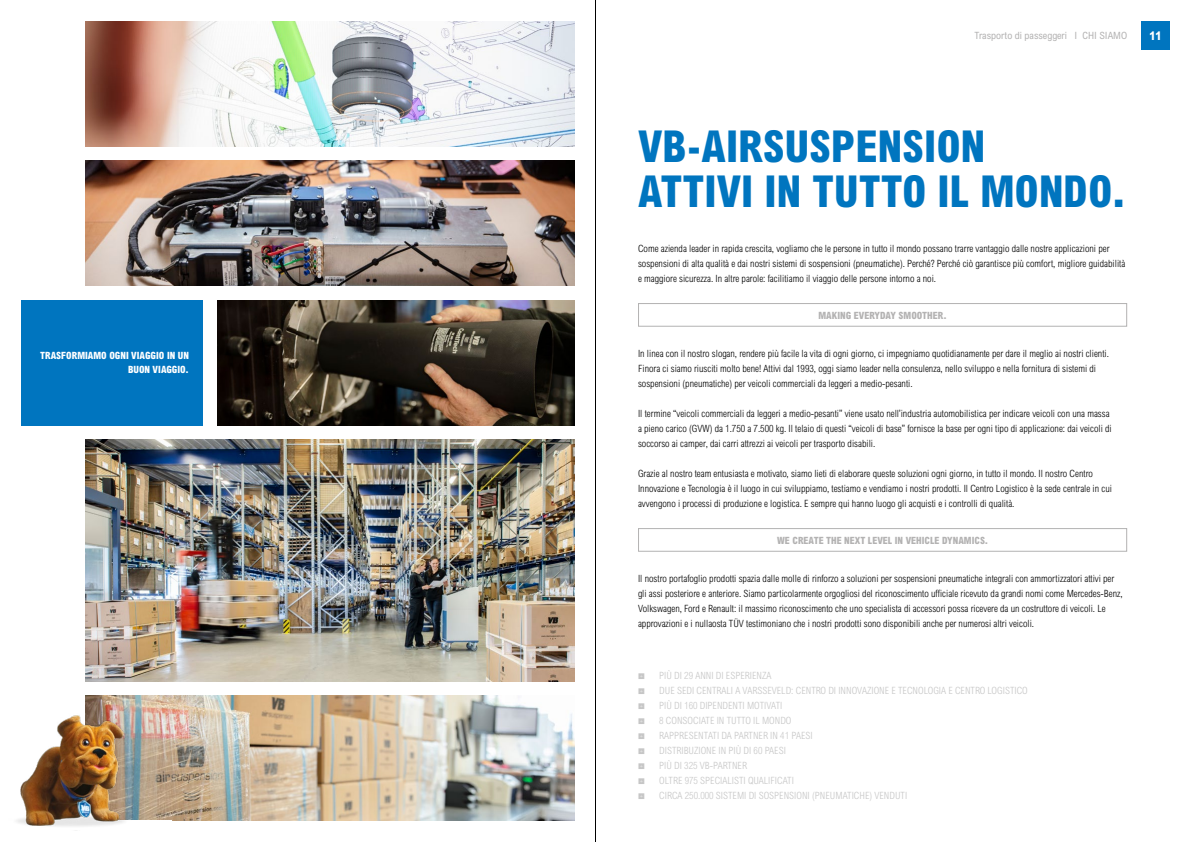
<style>
.page{position:relative;width:1191px;height:842px;background:#fff}
.page>*{position:absolute;margin:0;border:0;box-sizing:border-box;transform-origin:0 0}
.t1{font:800 condensed 44px/45px "Arial MT Std";color:#0075bf}
.t2{font:800 condensed 12px "Arial MT Std";color:#fff}
.t3{font:300 condensed 10px/15px "Arial MT Std";color:#000}
.t4{font:300 condensed 10px/15px "Arial MT Std";color:#c6c6c6}
.t5{font:800 condensed 10px "Arial MT Std";color:#b3b2b2}
.t6{font:800 condensed 10px/14px "Arial MT Std";color:#fff;text-align:right}
.t7{font:condensed 10px "Arial MT Std";color:#b3b2b2}
</style>
<div class="page">
<div style="left:1141px;top:21px;width:28px;height:29px;background:#0075bf"></div>
<img style="left:217px;top:300px;width:357px;height:125px">
<img style="left:85px;top:695px;width:489px;height:126px">
<img style="left:85px;top:21px;width:489px;height:126px">
<img style="left:85px;top:161px;width:489px;height:125px">
<img style="left:85px;top:440px;width:489px;height:241px">
<div style="left:21px;top:300px;width:182px;height:125px;background:#0075bf"></div>
<img style="left:16px;top:705px;width:128px;height:121px">
<div style="left:638px;top:303px;width:489px;height:24px;border:1px solid #b3b2b2"></div>
<div style="left:638px;top:528px;width:489px;height:24px;border:1px solid #b3b2b2"></div>
<hr style="left:595px;top:0;width:1px;height:842px;background:#000">
<p class="t6" style="left:40px;top:349px;width:150px">TRASFORMIAMO OGNI VIAGGIO IN UN<br>BUON VIAGGIO.</p>
<p class="t7" style="left:974px;top:29px;width:154px">Trasporto di passeggeri I CHI SIAMO</p>
<p class="t2" style="left:1149px;top:28px;width:13px">11</p>
<h1 class="t1" style="left:638px;top:123px;width:489px">VB-AIRSUSPENSION<br>ATTIVI IN TUTTO IL MONDO.</h1>
<p class="t3" style="left:638px;top:241px;width:489px">Come azienda leader in rapida crescita, vogliamo che le persone in tutto il mondo possano trarre vantaggio dalle nostre applicazioni per sospensioni di alta qualità e dai nostri sistemi di sospensioni (pneumatiche). Perché? Perché ciò garantisce più comfort, migliore guidabilità e maggiore sicurezza. In altre parole: facilitiamo il viaggio delle persone intorno a noi.</p>
<p class="t5" style="left:818px;top:309px;width:130px">MAKING EVERYDAY SMOOTHER.</p>
<p class="t3" style="left:638px;top:346px;width:472px">In linea con il nostro slogan, rendere più facile la vita di ogni giorno, ci impegniamo quotidianamente per dare il meglio ai nostri clienti.<br>Finora ci siamo riusciti molto bene! Attivi dal 1993, oggi siamo leader nella consulenza, nello sviluppo e nella fornitura di sistemi di sospensioni (pneumatiche) per veicoli commerciali da leggeri a medio-pesanti.</p>
<p class="t3" style="left:638px;top:406px;width:475px">Il termine “veicoli commerciali da leggeri a medio-pesanti” viene usato nell’industria automobilistica per indicare veicoli con una massa a pieno carico (GVW) da 1.750 a 7.500 kg. Il telaio di questi “veicoli di base” fornisce la base per ogni tipo di applicazione: dai veicoli di soccorso ai camper, dai carri attrezzi ai veicoli per trasporto disabili.</p>
<p class="t3" style="left:638px;top:466px;width:475px">Grazie al nostro team entusiasta e motivato, siamo lieti di elaborare queste soluzioni ogni giorno, in tutto il mondo. Il nostro Centro<br>Innovazione e Tecnologia è il luogo in cui sviluppiamo, testiamo e vendiamo i nostri prodotti. Il Centro Logistico è la sede centrale in cui avvengono i processi di produzione e logistica. E sempre qui hanno luogo gli acquisti e i controlli di qualità.</p>
<p class="t5" style="left:777px;top:534px;width:212px">WE CREATE THE NEXT LEVEL IN VEHICLE DYNAMICS.</p>
<p class="t3" style="left:638px;top:571px;width:486px">Il nostro portafoglio prodotti spazia dalle molle di rinforzo a soluzioni per sospensioni pneumatiche integrali con ammortizzatori attivi per gli assi posteriore e anteriore. Siamo particolarmente orgogliosi del riconoscimento ufficiale ricevuto da grandi nomi come Mercedes-Benz, Volkswagen, Ford e Renault: il massimo riconoscimento che uno specialista di accessori possa ricevere da un costruttore di veicoli. Le approvazioni e i nullaosta TÜV testimoniano che i nostri prodotti sono disponibili anche per numerosi altri veicoli.</p>
<p class="t4" style="left:659px;top:668px;width:370px">PIÙ DI 29 ANNI DI ESPERIENZA<br>DUE SEDI CENTRALI A VARSSEVELD: CENTRO DI INNOVAZIONE E TECNOLOGIA E CENTRO LOGISTICO PIÙ DI 160 DIPENDENTI MOTIVATI<br>8 CONSOCIATE IN TUTTO IL MONDO<br>RAPPRESENTATI DA PARTNER IN 41 PAESI<br>DISTRIBUZIONE IN PIÙ DI 60 PAESI<br>PIÙ DI 325 VB-PARTNER<br>OLTRE 975 SPECIALISTI QUALIFICATI<br>CIRCA 250.000 SISTEMI DI SOSPENSIONI (PNEUMATICHE) VENDUTI</p>
</div>
